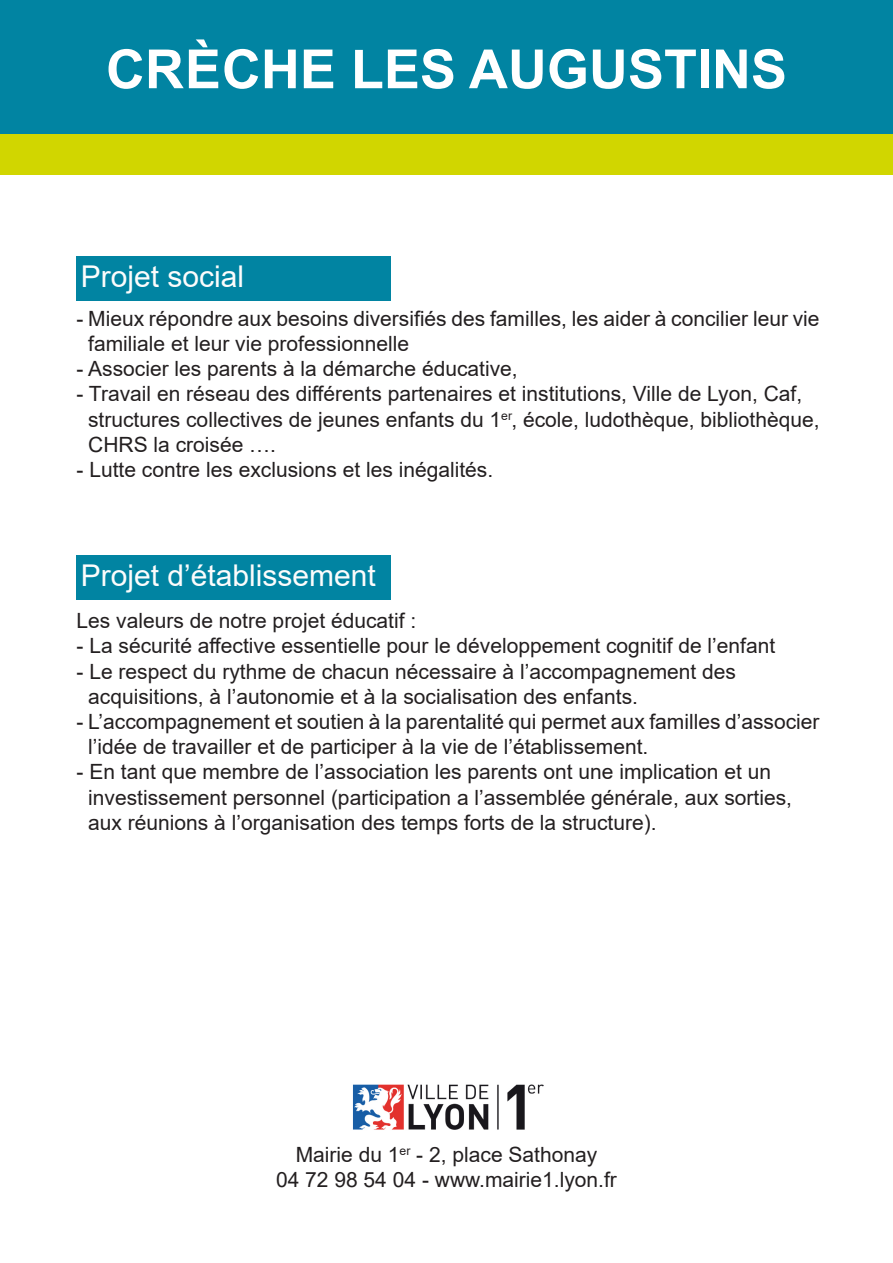
<style>
.page{position:relative;width:893px;height:1263px;background:#fff}
.page>*{position:absolute;margin:0;border:0;box-sizing:border-box;transform-origin:0 0}
.t1{font:700 54px "Arial";color:#fff}
.t2{font:30px "Arial";color:#fcfcfc}
.t3{font:21px "Arial";color:#231f20}
</style>
<div class="page">
<div style="left:0;top:0;width:893px;height:138px;background:#0184a2"></div>
<div style="left:0;top:134px;width:893px;height:40px;background:#d1d600"></div>
<div style="left:77px;top:256px;width:314px;height:45px;background:#0184a2"></div>
<div style="left:77px;top:555px;width:314px;height:45px;background:#0184a2"></div>
<img style="left:352px;top:1084px;width:192px;height:46px">
<p class="t1" style="left:106px;top:31px;width:682px">CRÈCHE LES AUGUSTINS</p>
<p class="t2" style="left:81px;top:255px;width:165px">Projet social</p>
<p class="t3" style="left:77px;top:304px;width:745px">- Mieux répondre aux besoins diversifiés des familles, les aider à concilier leur vie</p>
<p class="t3" style="left:88px;top:329px;width:322px">familiale et leur vie professionnelle</p>
<p class="t3" style="left:77px;top:354px;width:443px">- Associer les parents à la démarche éducative,</p>
<p class="t3" style="left:77px;top:379px;width:727px">- Travail en réseau des différents partenaires et institutions, Ville de Lyon, Caf,</p>
<p class="t3" style="left:88px;top:405px;width:733px">structures collectives de jeunes enfants du 1<sup>er</sup>, école, ludothèque, bibliothèque,</p>
<p class="t3" style="left:88px;top:430px;width:189px">CHRS la croisée ….</p>
<p class="t3" style="left:77px;top:455px;width:418px">- Lutte contre les exclusions et les inégalités.</p>
<p class="t2" style="left:81px;top:555px;width:297px">Projet d’établissement</p>
<p class="t3" style="left:77px;top:606px;width:341px">Les valeurs de notre projet éducatif :</p>
<p class="t3" style="left:77px;top:631px;width:700px">- La sécurité affective essentielle pour le développement cognitif de l’enfant</p>
<p class="t3" style="left:77px;top:657px;width:661px">- Le respect du rythme de chacun nécessaire à l’accompagnement des</p>
<p class="t3" style="left:88px;top:682px;width:551px">acquisitions, à l’autonomie et à la socialisation des enfants.</p>
<p class="t3" style="left:77px;top:707px;width:744px">- L’accompagnement et soutien à la parentalité qui permet aux familles d’associer</p>
<p class="t3" style="left:88px;top:732px;width:562px">l’idée de travailler et de participer à la vie de l’établissement.</p>
<p class="t3" style="left:77px;top:757px;width:696px">- En tant que membre de l’association les parents ont une implication et un</p>
<p class="t3" style="left:88px;top:783px;width:705px">investissement personnel (participation a l’assemblée générale, aux sorties,</p>
<p class="t3" style="left:88px;top:808px;width:570px">aux réunions à l’organisation des temps forts de la structure).</p>
<p class="t3" style="left:296px;top:1140px;width:303px">Mairie du 1<sup>er</sup> - 2, place Sathonay</p>
<p class="t3" style="left:276px;top:1165px;width:342px">04 72 98 54 04 - www.mairie1.lyon.fr</p>
</div>
